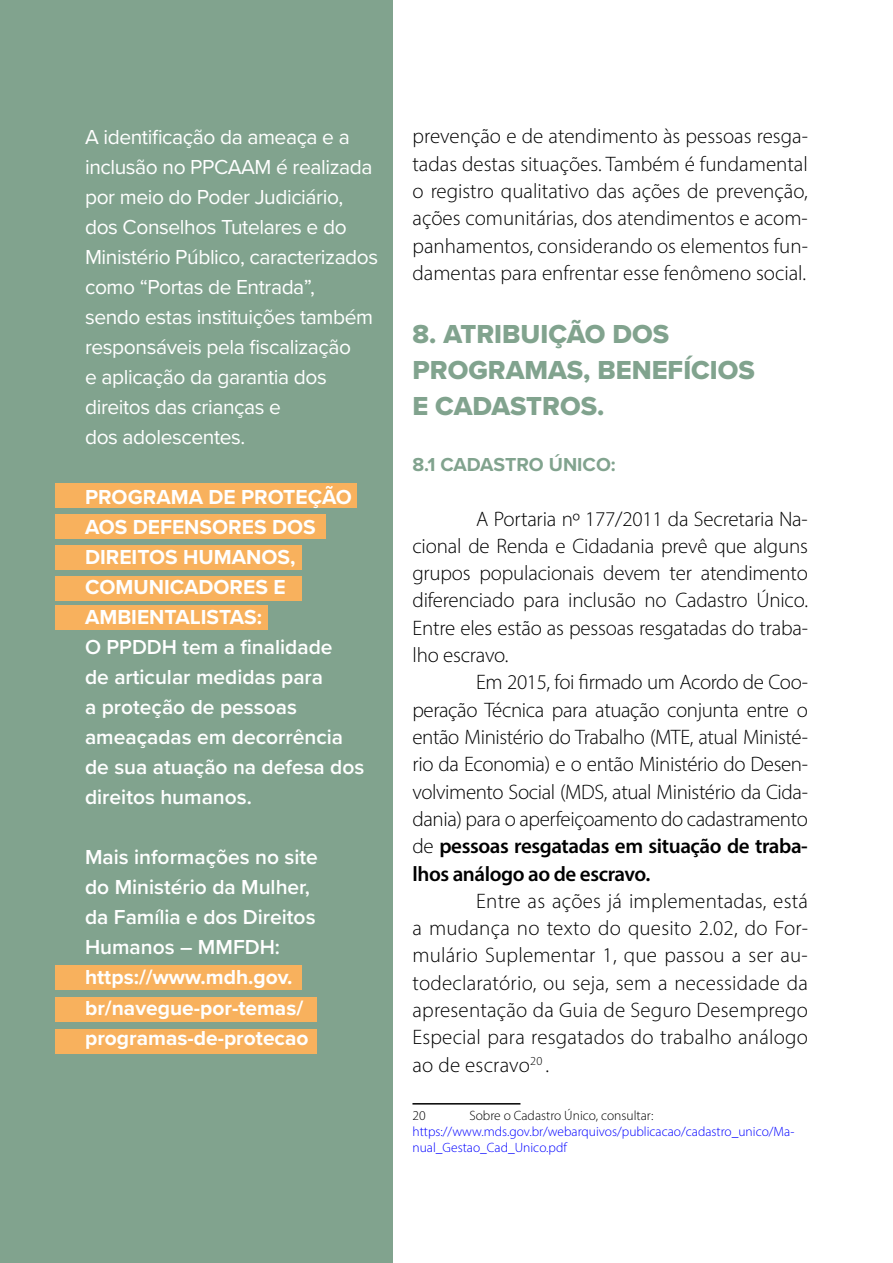
<style>
.page{position:relative;width:893px;height:1263px;background:#fff}
.page>*{position:absolute;margin:0;border:0;box-sizing:border-box;transform-origin:0 0}
.t1{font:27px/36px "Proxima Nova Extrabld";color:#81a38e}
.t2{font:300 21px/27.3px "Myriad Pro";letter-spacing:-.01em;color:#000;text-align:justify}
.t3{font:21px/30px "Proxima Nova";letter-spacing:-.02em;color:#fff}
.t4{font:600 21px/30px "Proxima Nova";color:#fff}
.t5{font:700 21px/30px "Proxima Nova";color:#fff}
.t6{font:700 19.5px "Proxima Nova";color:#81a38e}
.t7{font:300 13.5px/16.2px "Myriad Pro";color:#00f}
.t8{font:300 13.5px "Myriad Pro";color:#000}
.s1{font-weight:600}
</style>
<div class="page">
<div style="left:0;top:0;width:392px;height:1263px;background:#81a38e"></div>
<div style="left:55px;top:965px;width:247px;height:24px;background:#f8b15d"></div>
<div style="left:55px;top:997px;width:262px;height:24px;background:#f8b15d"></div>
<div style="left:55px;top:1029px;width:262px;height:24px;background:#f8b15d"></div>
<div style="left:55px;top:484px;width:302px;height:24px;background:#f8b15d"></div>
<div style="left:55px;top:514px;width:270px;height:24px;background:#f8b15d"></div>
<div style="left:55px;top:545px;width:247px;height:24px;background:#f8b15d"></div>
<div style="left:55px;top:576px;width:247px;height:24px;background:#f8b15d"></div>
<div style="left:55px;top:605px;width:213px;height:24px;background:#f8b15d"></div>
<hr style="left:412px;top:1103px;width:108px;height:1px;background:#000">
<p class="t3" style="left:85px;top:121px;width:295px">A identificação da ameaça e a inclusão no PPCAAM é realizada por meio do Poder Judiciário, dos Conselhos Tutelares e do<br>Ministério Público, caracterizados como “Portas de Entrada”,<br>sendo estas instituições também responsáveis pela fiscalização<br>e aplicação da garantia dos direitos das crianças e<br>dos adolescentes.</p>
<p class="t5" style="left:85px;top:482px;width:268px">PROGRAMA DE PROTEÇÃO<br>AOS DEFENSORES DOS<br>DIREITOS HUMANOS,<br>COMUNICADORES E<br>AMBIENTALISTAS:</p>
<p class="t4" style="left:85px;top:632px;width:281px">O PPDDH tem a finalidade<br>de articular medidas para<br>a proteção de pessoas ameaçadas em decorrência de sua atuação na defesa dos direitos humanos.</p>
<p class="t4" style="left:85px;top:842px;width:234px">Mais informações no site do Ministério da Mulher, da Família e dos Direitos<br>Humanos – MMFDH:</p>
<p class="t5" style="left:85px;top:962px;width:225px">https://www.mdh.gov. br/navegue-por-temas/ programas-de-protecao</p>
<p class="t2" style="left:412px;top:122px;width:397px">prevenção e de atendimento às pessoas resga&shy;tadas destas situações. Também é fundamental o registro qualitativo das ações de prevenção, ações comunitárias, dos atendimentos e acom&shy;panhamentos, considerando os elementos fun&shy;damentas para enfrentar esse fenômeno social.</p>
<p class="t1" style="left:412px;top:316px;width:344px">8. ATRIBUIÇÃO DOS<br>PROGRAMAS, BENEFÍCIOS<br>E CADASTROS.</p>
<p class="t6" style="left:412px;top:450px;width:205px">8.1 CADASTRO ÚNICO:</p>
<p class="t2" style="left:412px;top:505px;width:397px;text-indent:64px">A Portaria nº 177/2011 da Secretaria Na&shy;cional de Renda e Cidadania prevê que alguns grupos populacionais devem ter atendimento diferenciado para inclusão no Cadastro Único.<br>Entre eles estão as pessoas resgatadas do traba&shy;lho escravo.</p>
<p class="t2" style="left:412px;top:668px;width:397px;text-indent:64px">Em 2015, foi firmado um Acordo de Coo&shy;peração Técnica para atuação conjunta entre o então Ministério do Trabalho (MTE, atual Ministé&shy;rio da Economia) e o então Ministério do Desen&shy;volvimento Social (MDS, atual Ministério da Cida&shy;dania) para o aperfeiçoamento do cadastramento de <span class="s1">pessoas resgatadas em situação de traba&shy;lhos análogo ao de escravo.</span></p>
<p class="t2" style="left:412px;top:887px;width:397px;text-indent:64px">Entre as ações já implementadas, está a mudança no texto do quesito 2.02, do For&shy;mulário Suplementar 1, que passou a ser au&shy;todeclaratório, ou seja, sem a necessidade da apresentação da Guia de Seguro Desemprego Especial para resgatados do trabalho análogo ao de escravo<sup>20</sup><sup>3</sup>.</p>
<p class="t8" style="left:412px;top:1107px;width:15px">20</p>
<p class="t8" style="left:469px;top:1107px;width:186px">Sobre o Cadastro Único, consultar:</p>
<p class="t7" style="left:412px;top:1123px;width:383px">https://www.mds.gov.br/webarquivos/publicacao/cadastro_unico/Ma&shy;nual_Gestao_Cad_Unico.pdf</p>
</div>
